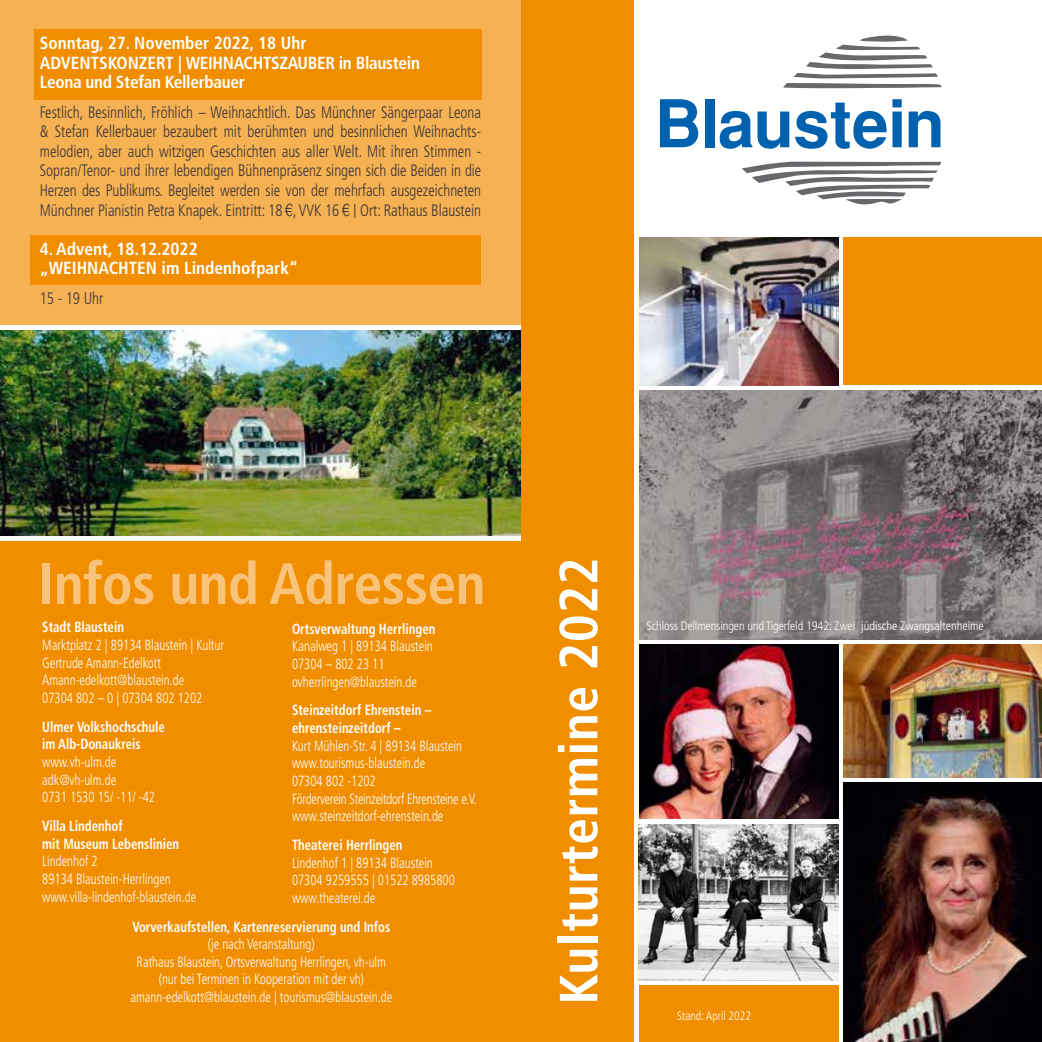
<style>
.page{position:relative;width:1042px;height:1042px;background:#fff}
.page>*{position:absolute;margin:0;border:0;box-sizing:border-box;transform-origin:0 0}
.t1{font:700 condensed 58.1px "Frutiger";letter-spacing:-.01em;color:#f8c37a}
.t2{font:700 condensed 53.73px "Frutiger";letter-spacing:.01em;color:#fff}
.t3{font:700 condensed 17.5px/19.6px "Frutiger";letter-spacing:-.02em;color:#fff}
.t4{font:700 condensed 17.5px/19.6px "Frutiger";color:#fff}
.t5{font:300 condensed 16.62px/19.6px "Frutiger";color:#373437;text-align:justify;scale:.9 1}
.t6{font:300 condensed 14.7px/17.7px "Frutiger";color:#fff;scale:.87 1}
.t7{font:700 condensed 14.7px/17.7px "Frutiger";color:#fff;scale:.87 1}
.t8{font:300 condensed 12.25px "Frutiger";color:#fff}
.t9{font:300 condensed 12.25px "Frutiger";color:#fff;scale:.95 1}
.s1{font-family:"MK Abel";font-weight:400;font-stretch:normal}
</style>
<div class="page">
<img style="left:639px;top:237px;width:199px;height:148px">
<img style="left:843px;top:782px;width:199px;height:260px">
<div style="left:639px;top:986px;width:199px;height:56px;background:#f18e00"></div>
<svg style="left:783px;top:35px;width:158px;height:53px"></svg>
<svg style="left:742px;top:162px;width:199px;height:43px"></svg>
<svg style="left:660px;top:99px;width:38px;height:48px"></svg>
<div style="left:705px;top:99px;width:9px;height:48px;background:#0061af"></div>
<svg style="left:719px;top:111px;width:70px;height:38px"></svg>
<svg style="left:795px;top:103px;width:91px;height:46px"></svg>
<svg style="left:892px;top:99px;width:9px;height:48px"></svg>
<svg style="left:908px;top:111px;width:32px;height:36px"></svg>
<div style="left:521px;top:0;width:113px;height:1042px;background:#f18e00"></div>
<img style="left:639px;top:645px;width:199px;height:174px">
<div style="left:843px;top:237px;width:199px;height:148px;background:#f18e00"></div>
<div style="left:0;top:541px;width:521px;height:501px;background:#f18e00"></div>
<img style="left:0;top:331px;width:521px;height:204px">
<img style="left:639px;top:390px;width:403px;height:249px">
<img style="left:639px;top:824px;width:199px;height:157px">
<img style="left:843px;top:645px;width:199px;height:132px">
<div style="left:0;top:0;width:521px;height:324px;background:#f6b153"></div>
<div style="left:30px;top:235px;width:451px;height:49px;background:#f18e00"></div>
<div style="left:34px;top:29px;width:447px;height:70px;background:#f18e00"></div>
<p class="t3" style="left:40px;top:33px;width:382px">Sonntag, 27. November 2022, 18 Uhr<br>ADVENTSKONZERT | WEIHNACHTSZAUBER in Blaustein<br>Leona und Stefan Kellerbauer</p>
<p class="t5" style="left:40px;top:102px;width:492px">Festlich, Besinnlich, Fröhlich – Weihnachtlich. Das Münchner Sängerpaar Leona &amp; Stefan Kellerbauer bezaubert mit berühmten und besinnlichen Weihnachts&shy;melodien, aber auch witzigen Geschichten aus aller Welt. Mit ihren Stimmen - Sopran/Tenor- und ihrer lebendigen Bühnenpräsenz singen sich die Beiden in die Herzen des Publikums. Begleitet werden sie von der mehrfach ausgezeichneten Münchner Pianistin Petra Knapek. Eintritt: 18 <span class="s1">¤</span>, VVK 16 <span class="s1">¤ |</span> Ort: Rathaus Blaustein</p>
<p class="t4" style="left:40px;top:239px;width:260px">4. Advent, 18.12.2022 „WEIHNACHTEN im Lindenhofpark“</p>
<p class="t5" style="left:40px;top:288px;width:72px">15 - 19 Uhr</p>
<h1 class="t1" style="left:38px;top:549px;width:448px">Infos und Adressen</h1>
<p class="t7" style="left:42px;top:618px;width:95px">Stadt Blaustein</p>
<p class="t6" style="left:42px;top:636px;width:210px">Marktplatz 2 | 89134 Blaustein | Kultur<br>Gertrude Amann-Edelkott<br>Amann-edelkott@blaustein.de<br>07304 802 – 0 | 07304 802 1202</p>
<p class="t7" style="left:42px;top:718px;width:142px">Ulmer Volkshochschule im Alb-Donaukreis</p>
<p class="t6" style="left:42px;top:753px;width:131px">www.vh-ulm.de adk@vh-ulm.de<br>0731 1530 15/ -11/ -42</p>
<p class="t7" style="left:42px;top:817px;width:159px">Villa Lindenhof<br>mit Museum Lebenslinien</p>
<p class="t6" style="left:42px;top:853px;width:179px">Lindenhof 2<br>89134 Blaustein-Herrlingen www.villa-lindenhof-blaustein.de</p>
<p class="t7" style="left:292px;top:620px;width:166px">Ortsverwaltung Herrlingen</p>
<p class="t6" style="left:292px;top:638px;width:163px">Kanalweg 1 | 89134 Blaustein<br>07304 – 802 23 11 ovherrlingen@blaustein.de</p>
<p class="t7" style="left:292px;top:701px;width:161px">Steinzeitdorf Ehrenstein – ehrensteinzeitdorf –</p>
<p class="t6" style="left:292px;top:737px;width:214px">Kurt Mühlen-Str. 4 | 89134 Blaustein www.tourismus-blaustein.de<br>07304 802 -1202<br>Förderverein Steinzeitdorf Ehrensteine e.V. www.steinzeitdorf-ehrenstein.de</p>
<p class="t7" style="left:292px;top:836px;width:129px">Theaterei Herrlingen</p>
<p class="t6" style="left:292px;top:854px;width:189px">Lindenhof 1 | 89134 Blaustein<br>07304 9259555 | 01522 8985800 www.theaterei.de</p>
<p class="t7" style="left:132px;top:917px;width:298px">Vorverkaufstellen, Kartenreservierung und Infos</p>
<p class="t6" style="left:130px;top:935px;width:303px;text-align:center">(je nach Veranstaltung)<br>Rathaus Blaustein, Ortsverwaltung Herrlingen, vh-ulm (nur bei Terminen in Kooperation mit der vh) amann-edelkott@blaustein.de | tourismus@blaustein.de</p>
<h2 class="t2" style="left:547px;top:1005px;width:449px;rotate:-90deg">Kulturtermine 2022</h2>
<p class="t8" style="left:646px;top:619px;width:339px">Schloss Dellmensingen und Tigerfeld 1942: Zwei jüdische Zwangsaltenheime</p>
<p class="t9" style="left:677px;top:1008px;width:79px">Stand: April 2022</p>
</div>
